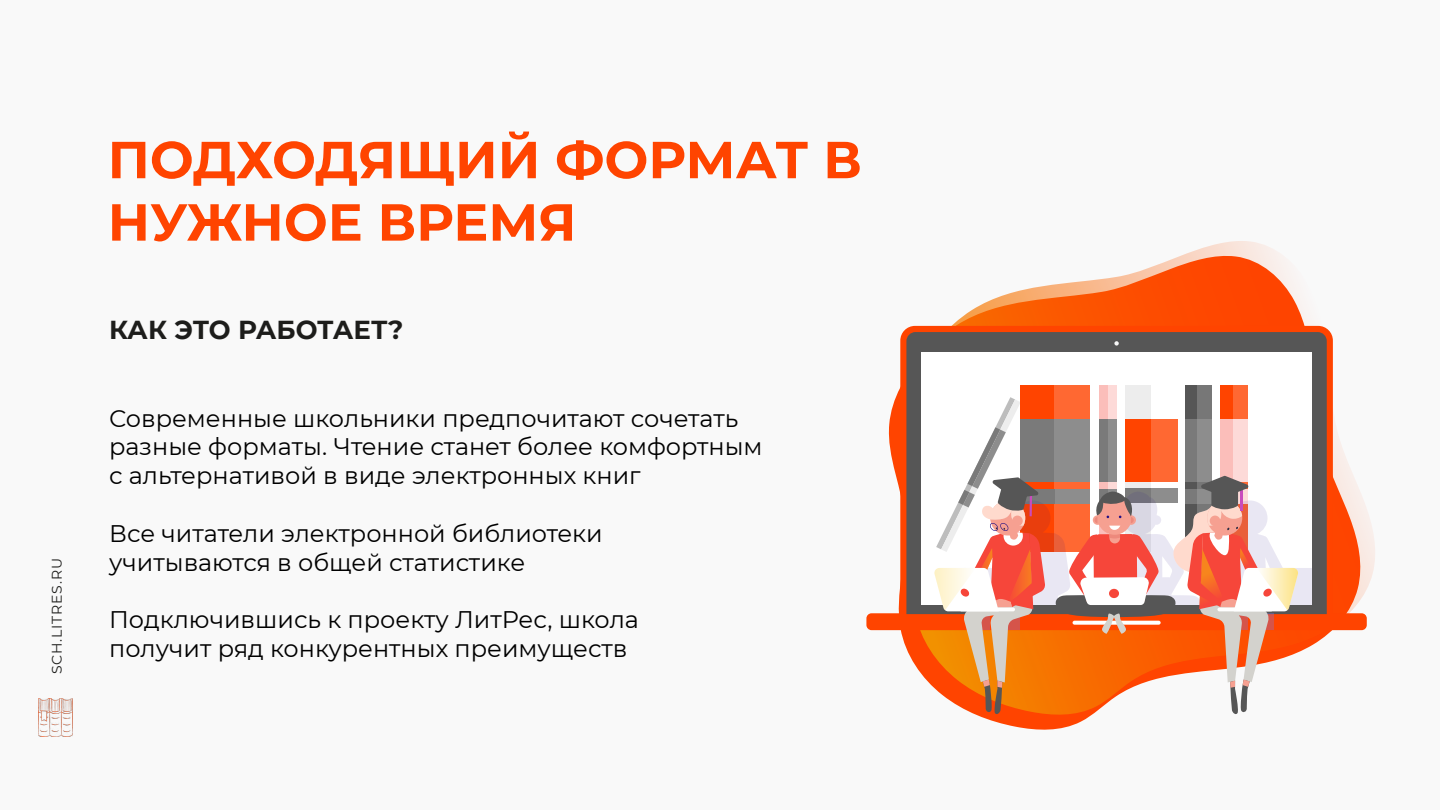
<style>
.page{position:relative;width:1440px;height:810px;background:#f9f9f9}
.page>*{position:absolute;margin:0;border:0;box-sizing:border-box;transform-origin:0 0}
.t1{font:700 51.97px/62.4px "Montserrat";color:#f40}
.t2{font:700 25.95px "Montserrat";letter-spacing:-.01em;color:#1d1d1b}
.t3{font:24px/28.8px "Montserrat";color:#000}
.t4{font:14.02px "Montserrat";letter-spacing:.06em;color:#1d1d1b}
</style>
<div class="page">
<svg style="left:886px;top:388px;width:203px;height:342px"></svg>
<svg style="left:901px;top:241px;width:474px;height:476px"></svg>
<div style="left:900px;top:326px;width:433px;height:287px;background:#f40"></div>
<div style="left:866px;top:613px;width:501px;height:17px;background:#f40;border-radius:5px"></div>
<svg style="left:906px;top:332px;width:421px;height:282px;background:#5b5857"></svg>
<div style="left:922px;top:352px;width:390px;height:252px;background:#fff"></div>
<svg style="left:1114px;top:341px;width:5px;height:5px"></svg>
<div style="left:1125px;top:386px;width:26px;height:166px;background:#ededed"></div>
<div style="left:1185px;top:386px;width:13px;height:166px;background:#565656"></div>
<div style="left:1198px;top:386px;width:14px;height:166px;background:#777"></div>
<div style="left:1220px;top:386px;width:13px;height:166px;background:#f40"></div>
<div style="left:1233px;top:386px;width:14px;height:166px;background:#ff6832"></div>
<div style="left:1020px;top:386px;width:34px;height:166px;background:#f40"></div>
<div style="left:1054px;top:386px;width:36px;height:166px;background:#ff6832"></div>
<div style="left:1108px;top:386px;width:8px;height:166px;background:#fddad8"></div>
<div style="left:1100px;top:386px;width:8px;height:166px;background:#fbbeba"></div>
<svg style="left:934px;top:397px;width:378px;height:319px"></svg>
<img style="left:38px;top:699px;width:35px;height:37px">
<p class="t4" style="left:47px;top:674px;width:118px;rotate:-90deg">SCH.LITRES.RU</p>
<h1 class="t1" style="left:108px;top:126px;width:756px">ПОДХОДЯЩИЙ ФОРМАТ В<br>НУЖНОЕ ВРЕМЯ</h1>
<p class="t2" style="left:109px;top:311px;width:296px">КАК ЭТО РАБОТАЕТ?</p>
<p class="t3" style="left:109px;top:403px;width:655px">Современные школьники предпочитают сочетать разные форматы. Чтение станет более комфортным с альтернативой в виде электронных книг</p>
<p class="t3" style="left:109px;top:518px;width:495px">Все читатели электронной библиотеки учитываются в общей статистике</p>
<p class="t3" style="left:109px;top:604px;width:531px">Подключившись к проекту ЛитРес, школа получит ряд конкурентных преимуществ</p>
</div>
